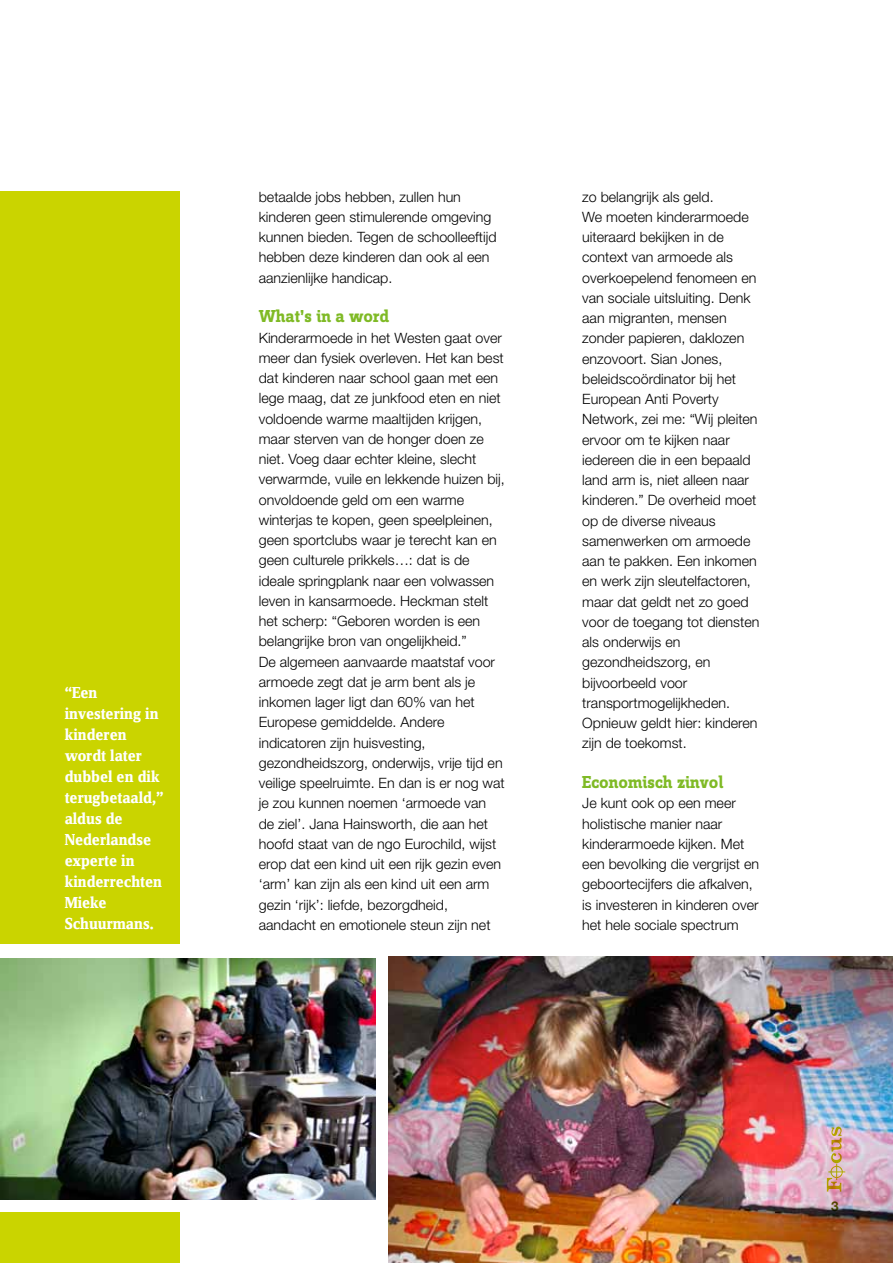
<style>
.page{position:relative;width:893px;height:1263px;background:#fff}
.page>*{position:absolute;margin:0;border:0;box-sizing:border-box;transform-origin:0 0}
.t1{font:700 18px "Zine Slab Dis";color:#7fba25}
.t2{font:700 16.5px/21px "Zine Serif Dis";color:#fff}
.t3{font:300 14.25px/20.2px "Helvetica Neue LT Std";color:#000}
.t4{font:700 13.5px "Helvetica Neue LT Std";color:#626f00}
</style>
<div class="page">
<div style="left:0;top:191px;width:179px;height:753px;background:#cad400"></div>
<div style="left:0;top:1212px;width:179px;height:51px;background:#cad400"></div>
<img style="left:0;top:958px;width:375px;height:241px">
<img style="left:388px;top:957px;width:505px;height:306px">
<p class="t2" style="left:65px;top:683px;width:100px">“Een investering in kinderen wordt later dubbel en dik terugbetaald,” aldus de<br>Nederlandse experte in kinderrechten<br>Mieke<br>Schuurmans.</p>
<p class="t3" style="left:259px;top:186px;width:239px">betaalde jobs hebben, zullen hun kinderen geen stimulerende omgeving kunnen bieden. Tegen de schoolleeftijd hebben deze kinderen dan ook al een aanzienlijke handicap.</p>
<p class="t1" style="left:259px;top:307px;width:132px">What’s in a word</p>
<p class="t3" style="left:259px;top:327px;width:248px">Kinderarmoede in het Westen gaat over meer dan fysiek overleven. Het kan best dat kinderen naar school gaan met een lege maag, dat ze junkfood eten en niet voldoende warme maaltijden krijgen, maar sterven van de honger doen ze niet. Voeg daar echter kleine, slecht verwarmde, vuile en lekkende huizen bij, onvoldoende geld om een warme winterjas te kopen, geen speelpleinen, geen sportclubs waar je terecht kan en geen culturele prikkels…: dat is de ideale springplank naar een volwassen leven in kansarmoede. Heckman stelt het scherp: “Geboren worden is een belangrijke bron van ongelijkheid.”<br>De algemeen aanvaarde maatstaf voor armoede zegt dat je arm bent als je inkomen lager ligt dan 60% van het Europese gemiddelde. Andere indicatoren zijn huisvesting, gezondheidszorg, onderwijs, vrije tijd en veilige speelruimte. En dan is er nog wat je zou kunnen noemen ‘armoede van de ziel’. Jana Hainsworth, die aan het hoofd staat van de ngo Eurochild, wijst erop dat een kind uit een rijk gezin even ‘arm’ kan zijn als een kind uit een arm gezin ‘rijk’: liefde, bezorgdheid, aandacht en emotionele steun zijn net</p>
<p class="t3" style="left:582px;top:186px;width:179px">zo belangrijk als geld.<br>We moeten kinderarmoede uiteraard bekijken in de context van armoede als overkoepelend fenomeen en van sociale uitsluiting. Denk aan migranten, mensen zonder papieren, daklozen enzovoort. Sian Jones, beleidscoördinator bij het<br>European Anti Poverty<br>Network, zei me: “Wij pleiten ervoor om te kijken naar iedereen die in een bepaald land arm is, niet alleen naar kinderen.” De overheid moet op de diverse niveaus samenwerken om armoede aan te pakken. Een inkomen en werk zijn sleutelfactoren, maar dat geldt net zo goed voor de toegang tot diensten als onderwijs en gezondheidszorg, en bijvoorbeeld voor transportmogelijkheden.<br>Opnieuw geldt hier: kinderen zijn de toekomst.</p>
<p class="t1" style="left:582px;top:773px;width:143px">Economisch zinvol</p>
<p class="t3" style="left:582px;top:793px;width:178px">Je kunt ook op een meer holistische manier naar kinderarmoede kijken. Met een bevolking die vergrijst en geboortecijfers die afkalven, is investeren in kinderen over het hele sociale spectrum</p>
<p class="t4" style="left:831px;top:1198px;width:9px">3</p>
</div>
